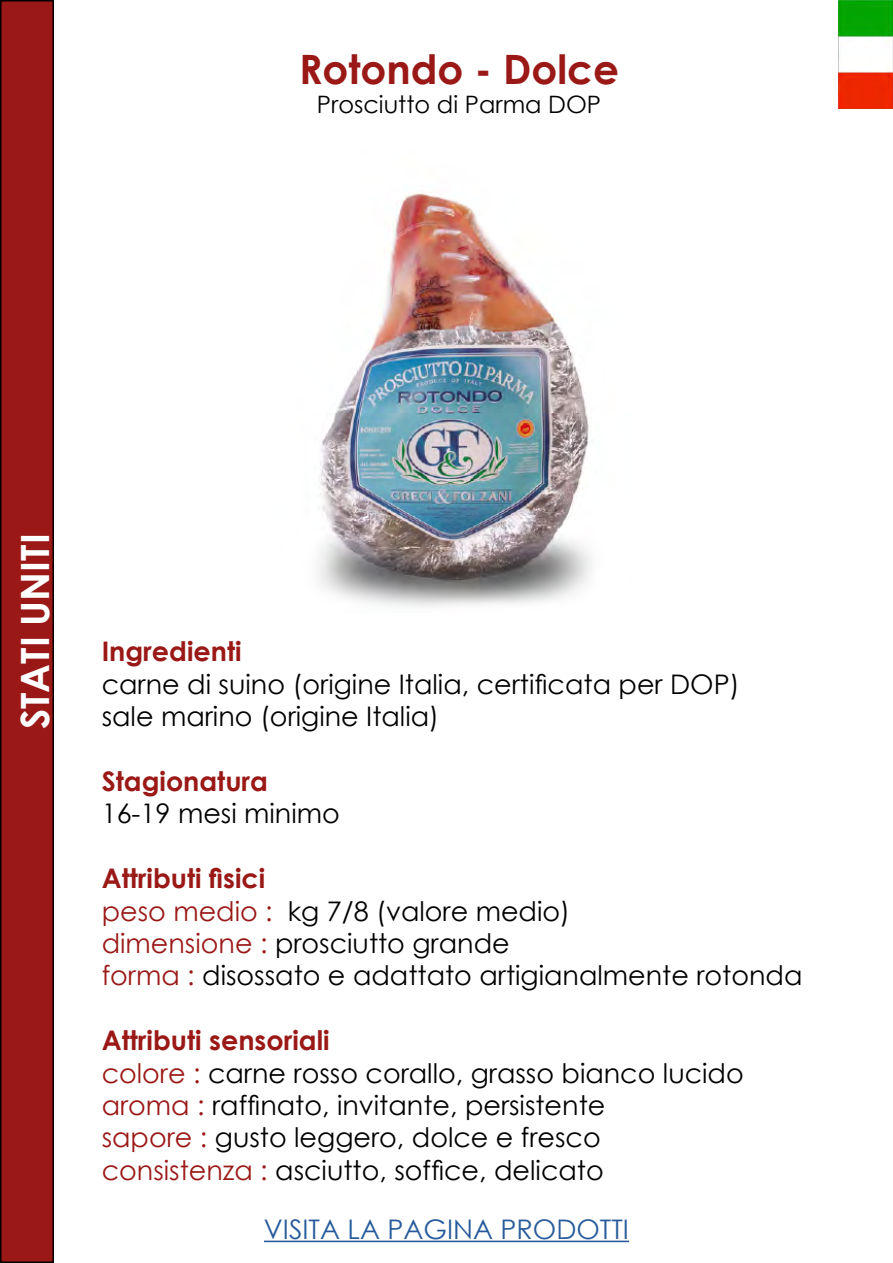
<style>
.page{position:relative;width:893px;height:1263px;background:#fff}
.page>*{position:absolute;margin:0;border:0;box-sizing:border-box;transform-origin:0 0}
.t1{font:700 40.5px "Century Gothic";color:#9a1917}
.t2{font:700 39px "Century Gothic";color:#fff}
.t3{font:27px/32.4px "Century Gothic";color:#000}
.t4{font:700 27px "Century Gothic";color:#9a1917}
.t5{font:27px "Century Gothic";color:#275b9b}
.t6{font:24px "Century Gothic";color:#000}
.s1{font-weight:700;color:#9a1917}
.s2{color:#9a1917}
</style>
<div class="page">
<img style="left:839px;top:0;width:54px;height:108px">
<hr style="left:264px;top:1240px;width:365px;height:2px;background:#275b9b">
<div style="left:1px;top:1px;width:52px;height:1261px;background:#9a1917"></div>
<div style="left:0;top:0;width:54px;height:1263px;border:2px solid #000"></div>
<img style="left:318px;top:192px;width:274px;height:415px">
<h1 class="t1" style="left:299px;top:39px;width:321px">Rotondo - Dolce</h1>
<p class="t6" style="left:317px;top:88px;width:286px">Prosciutto di Parma DOP</p>
<h2 class="t2" style="left:5px;top:729px;width:197px;rotate:-90deg">STATI UNITI</h2>
<p class="t4" style="left:102px;top:631px;width:141px">Ingredienti</p>
<p class="t3" style="left:102px;top:667px;width:639px">carne di suino (origine Italia, certificata per DOP) sale marino (origine Italia)</p>
<p class="t4" style="left:102px;top:761px;width:168px">Stagionatura</p>
<p class="t3" style="left:102px;top:797px;width:240px">16-19 mesi minimo</p>
<p class="t3" style="left:102px;top:862px;width:702px"><span class="s1">Attributi fisici<br></span><span class="s2">peso medio :</span> kg 7/8 (valore medio)<br><span class="s2">dimensione :</span> prosciutto grande<br><span class="s2">forma :</span> disossato e adattato artigianalmente rotonda</p>
<p class="t3" style="left:102px;top:1024px;width:644px"><span class="s1">Attributi sensoriali<br></span><span class="s2">colore :</span> carne rosso corallo, grasso bianco lucido <span class="s2">aroma :</span> raffinato, invitante, persistente<br><span class="s2">sapore :</span> gusto leggero, dolce e fresco <span class="s2">consistenza :</span> asciutto, soffice, delicato</p>
<p class="t5" style="left:264px;top:1210px;width:367px">VISITA LA PAGINA PRODOTTI</p>
</div>
